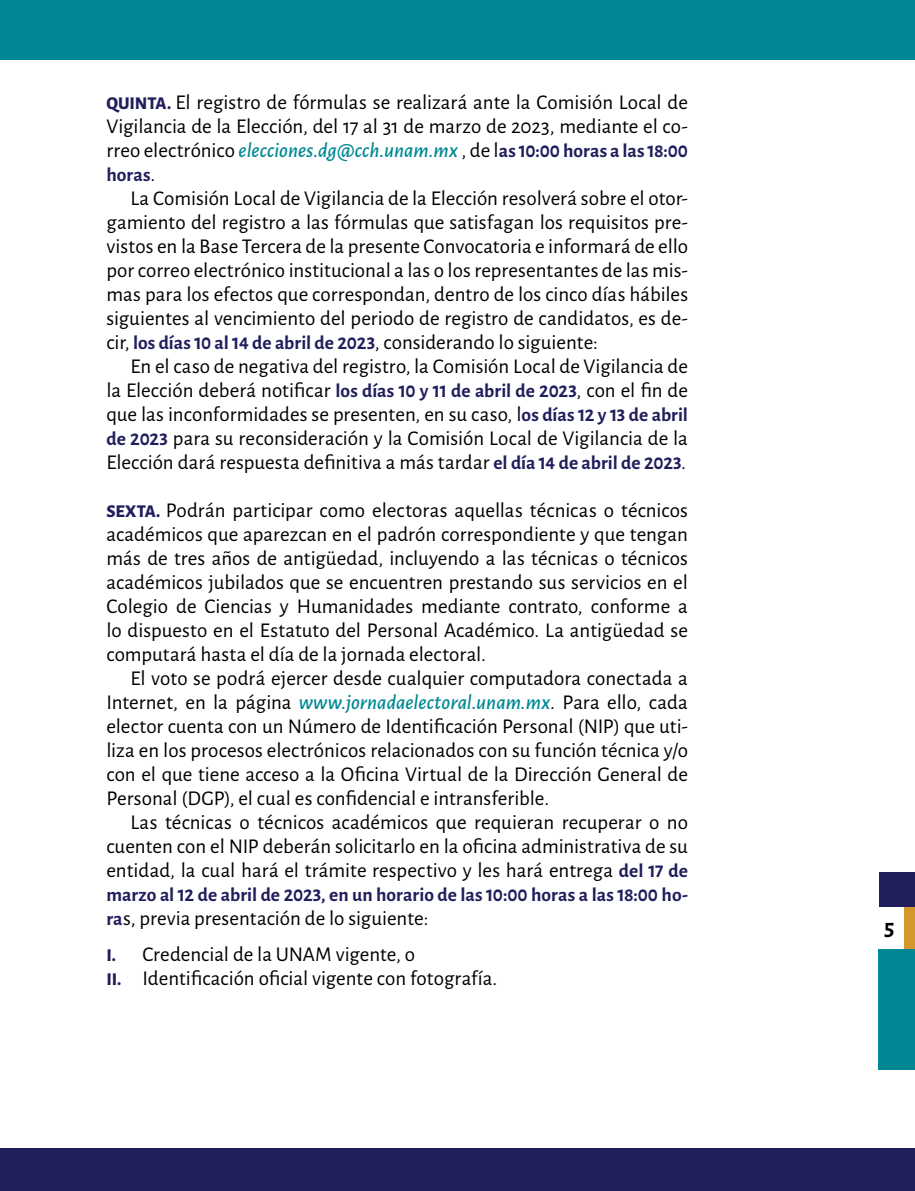
<style>
.page{position:relative;width:915px;height:1191px;background:#fff}
.page>*{position:absolute;margin:0;border:0;box-sizing:border-box;transform-origin:0 0}
.t1{font:700 24px "Alegreya Sans";color:#000}
.t2{font:21px/24px "Alegreya Sans";color:#000;text-align:justify}
.t3{font:700 19.5px "Alegreya Sans";color:#201f5c}
.s1{font-weight:800;font-size:18px;color:#201f5c}
.s2{font-weight:500;font-style:italic;color:#008994}
.s3{font-weight:700;font-size:19.5px;color:#201f5c}
.s4{font-weight:400;font-size:21px;color:#000}
</style>
<div class="page">
<div style="left:904px;top:895px;width:10px;height:56px;background:#d4972c"></div>
<div style="left:877px;top:949px;width:37px;height:120px;background:#008994"></div>
<div style="left:879px;top:872px;width:35px;height:34px;background:#201f5c"></div>
<div style="left:0;top:0;width:914px;height:60px;background:#008994"></div>
<div style="left:0;top:1147px;width:914px;height:44px;background:#201f5c"></div>
<p class="t2" style="left:106px;top:89px;width:583px"><span class="s1">QUINTA.</span> El registro de fórmulas se realizará ante la Comisión Local de Vigilancia de la Elección, del 17 al 31 de marzo de 2023, mediante el co&shy;rreo electrónico <span class="s2">elecciones.dg@cch.unam.mx</span> , de l<span class="s3">as 10:00 horas a las 18:00</span></p>
<p class="t3" style="left:106px;top:161px;width:50px">horas<span class="s4">.</span></p>
<p class="t2" style="left:106px;top:185px;width:583px;text-indent:24px">La Comisión Local de Vigilancia de la Elección resolverá sobre el otor&shy;gamiento del registro a las fórmulas que satisfagan los requisitos pre&shy;vistos en la Base Tercera de la presente Convocatoria e informará de ello por correo electrónico institucional a las o los representantes de las mis&shy;mas para los efectos que correspondan, dentro de los cinco días hábiles siguientes al vencimiento del periodo de registro de candidatos, es de&shy;cir, <span class="s3">los días 10 al 14 de abril de 2023</span>, considerando lo siguiente:</p>
<p class="t2" style="left:106px;top:353px;width:583px;text-indent:24px">En el caso de negativa del registro, la Comisión Local de Vigilancia de la Elección deberá notificar <span class="s3">los días 10 y 11 de abril de 2023</span>, con el fin de que las inconformidades se presenten, en su caso, l<span class="s3">os días 12 y 13 de abril de 2023</span> para su reconsideración y la Comisión Local de Vigilancia de la Elección dará respuesta definitiva a más tardar <span class="s3">el día 14 de abril de 2023</span>.</p>
<p class="t2" style="left:106px;top:497px;width:583px"><span class="s1">SEXTA.</span> Podrán participar como electoras aquellas técnicas o técnicos académicos que aparezcan en el padrón correspondiente y que tengan más de tres años de antigüedad, incluyendo a las técnicas o técnicos académicos jubilados que se encuentren prestando sus servicios en el Colegio de Ciencias y Humanidades mediante contrato, conforme a lo dispuesto en el Estatuto del Personal Académico. La antigüedad se computará hasta el día de la jornada electoral.</p>
<p class="t2" style="left:106px;top:665px;width:583px;text-indent:24px">El voto se podrá ejercer desde cualquier computadora conectada a Internet, en la página <span class="s2">www.jornadaelectoral.unam.mx</span>. Para ello, cada elector cuenta con un Número de Identificación Personal (NIP) que uti&shy;liza en los procesos electrónicos relacionados con su función técnica y/o con el que tiene acceso a la Oficina Virtual de la Dirección General de Personal (DGP), el cual es confidencial e intransferible.</p>
<p class="t2" style="left:106px;top:809px;width:583px;text-indent:24px">Las técnicas o técnicos académicos que requieran recuperar o no cuenten con el NIP deberán solicitarlo en la oficina administrativa de su entidad, la cual hará el trámite respectivo y les hará entrega <span class="s3">del 17 de</span></p>
<p class="t3" style="left:106px;top:881px;width:583px">marzo al 12 de abril de 2023, en un horario de las 10:00 horas a las 18:00 ho-</p>
<p class="t2" style="left:106px;top:899px;width:323px;line-height:36px"><span class="s3">ra</span>s, previa presentación de lo siguiente:<br><span class="s1">I.</span> Credencial de la UNAM vigente, o</p>
<p class="t2" style="left:106px;top:965px;width:392px"><span class="s1">II.</span> Identificación oficial vigente con fotografía.</p>
<p class="t1" style="left:883px;top:912px;width:12px">5</p>
</div>
